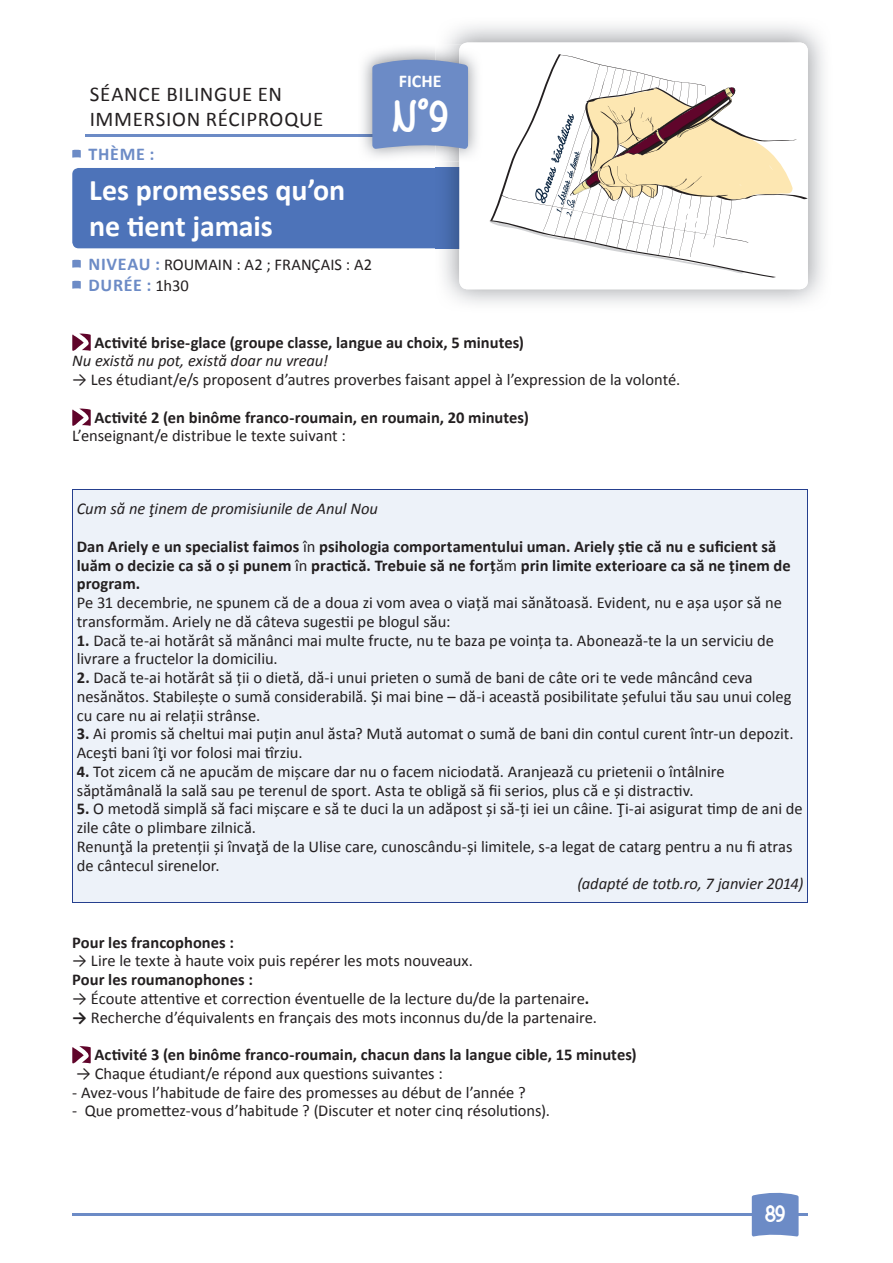
<style>
.page{position:relative;width:893px;height:1263px;background:#fff}
.page>*{position:absolute;margin:0;border:0;box-sizing:border-box;transform-origin:0 0}
.t1{font:45px "Mf Be Yourself";color:#fff}
.t2{font:700 30px/36px "Calibri";letter-spacing:-.005em;color:#fff}
.t3{font:24px "Mf Be Yourself";color:#fff}
.t4{font:21px/25.2px "Calibri";letter-spacing:.03em;color:#231f20}
.t5{font:700 18px "Calibri";letter-spacing:.035em;color:#6c8bc6}
.t6{font:700 18px "Calibri";color:#fff}
.t7{font:16.5px/18.8px "Calibri";color:#231f20}
.t8{font:700 16.5px/18.8px "Calibri";color:#231f20}
.t9{font:italic 16.5px "Calibri";letter-spacing:-.005em;color:#231f20}
.s1{font-weight:700;font-size:18px;color:#6c8bc6}
.s2{font-weight:400;font-size:16.5px;color:#231f20}
.s3{font-weight:400}
.s4{font-weight:700}
</style>
<div class="page">
<hr style="left:72px;top:1213px;width:736px;height:3px;background:#6c8bc6">
<svg style="left:752px;top:1192px;width:47px;height:44px;background:#7592c9"></svg>
<div style="left:72px;top:168px;width:411px;height:80px;background:#4d73b9;border-radius:6px"></div>
<svg style="left:72px;top:149px;width:9px;height:9px"></svg>
<svg style="left:72px;top:259px;width:9px;height:9px"></svg>
<svg style="left:72px;top:280px;width:9px;height:9px"></svg>
<svg style="left:72px;top:333px;width:19px;height:18px"></svg>
<svg style="left:72px;top:408px;width:19px;height:18px"></svg>
<div style="left:73px;top:489px;width:735px;height:413px;background:#edf2f9"></div>
<hr style="left:72px;top:489px;width:736px;height:1px;background:#253f8e">
<hr style="left:72px;top:489px;width:1px;height:413px;background:#253f8e">
<hr style="left:807px;top:489px;width:1px;height:413px;background:#253f8e">
<hr style="left:72px;top:902px;width:736px;height:1px;background:#253f8e">
<svg style="left:72px;top:1046px;width:19px;height:17px"></svg>
<img style="left:435px;top:25px;width:389px;height:279px">
<img style="left:435px;top:168px;width:24px;height:80px">
<div style="left:459px;top:43px;width:349px;height:246px;background:#fff;border-radius:9px"></div>
<svg style="left:489px;top:54px;width:319px;height:224px"></svg>
<hr style="left:85px;top:135px;width:332px;height:2px;background:#6c8bc6">
<img style="left:358px;top:45px;width:101px;height:116px">
<img style="left:459px;top:45px;width:18px;height:113px">
<img style="left:358px;top:135px;width:14px;height:2px">
<svg style="left:372px;top:57px;width:96px;height:92px;background:#7390c6"></svg>
<p class="t4" style="left:90px;top:81px;width:235px">SÉANCE BILINGUE EN<br>IMMERSION RÉCIPROQUE</p>
<p class="t5" style="left:89px;top:141px;width:67px">THÈME :</p>
<h2 class="t2" style="left:89px;top:171px;width:258px">Les promesses qu’on ne tient jamais</h2>
<p class="t7" style="left:89px;top:254px;width:285px"><span class="s1">NIVEAU :</span> ROUMAIN : A2 ; FRANÇAIS : A2</p>
<p class="t5" style="left:89px;top:272px;width:102px">DURÉE : <span class="s2">1h30</span></p>
<p class="t6" style="left:399px;top:68px;width:44px">FICHE</p>
<h1 class="t1" style="left:392px;top:86px;width:58px">N˚9</h1>
<p class="t8" style="left:94px;top:332px;width:431px">Activité brise-glace (groupe classe, langue au choix, 5 minutes)</p>
<p class="t9" style="left:72px;top:349px;width:258px">Nu există nu pot, există doar nu vreau!</p>
<p class="t7" style="left:72px;top:370px;width:609px">→ Les étudiant/e/s proposent d’autres proverbes faisant appel à l’expression de la volonté.</p>
<p class="t8" style="left:94px;top:407px;width:436px">Activité 2 (en binôme franco-roumain, en roumain, 20 minutes)</p>
<p class="t7" style="left:72px;top:426px;width:275px">L’enseignant/e distribue le texte suivant :</p>
<p class="t9" style="left:77px;top:497px;width:303px">Cum să ne ţinem de promisiunile de Anul Nou</p>
<p class="t8" style="left:77px;top:536px;width:715px">Dan Ariely e un specialist faimos <span class="s3">în</span> psihologia comportamentului uman. Ariely știe că nu e suficient să luăm o decizie ca să o și punem <span class="s3">în</span> practică. Trebuie să ne forț<span class="s3">ăm</span> prin limite exterioare ca să ne ținem de program.</p>
<p class="t7" style="left:77px;top:593px;width:707px">Pe 31 decembrie, ne spunem că de a doua zi vom avea o viaţă mai sănătoasă. Evident, nu e așa ușor să ne transformăm. Ariely ne dă câteva sugestii pe blogul său:</p>
<p class="t7" style="left:77px;top:630px;width:699px"><span class="s4">1.</span> Dacă te-ai hotărât să mănânci mai multe fructe, nu te baza pe voinţa ta. Abonează-te la un serviciu de livrare a fructelor la domiciliu.</p>
<p class="t7" style="left:77px;top:668px;width:716px"><span class="s4">2.</span> Dacă te-ai hotărât să ţii o dietă, dă-i unui prieten o sumă de bani de câte ori te vede mâncând ceva nesănătos. Stabilește o sumă considerabilă. Și mai bine – dă-i această posibilitate șefului tău sau unui coleg cu care nu ai relaţii strânse.</p>
<p class="t7" style="left:77px;top:724px;width:718px"><span class="s4">3.</span> Ai promis să cheltui mai puţin anul ăsta? Mută automat o sumă de bani din contul curent într-un depozit.<br>Aceşti bani îţi vor folosi mai tîrziu.</p>
<p class="t7" style="left:77px;top:762px;width:650px"><span class="s4">4.</span> Tot zicem că ne apucăm de mișcare dar nu o facem niciodată. Aranjează cu prietenii o întâlnire săptămânală la sală sau pe terenul de sport. Asta te obligă să fii serios, plus că e și distractiv.</p>
<p class="t7" style="left:77px;top:799px;width:727px"><span class="s4">5.</span> O metodă simplă să faci mișcare e să te duci la un adăpost și să-ţi iei un câine. Ţi-ai asigurat timp de ani de zile câte o plimbare zilnică.<br>Renunţă la pretenţii și învaţă de la Ulise care, cunoscându-și limitele, s-a legat de catarg pentru a nu fi atras de cântecul sirenelor.</p>
<p class="t9" style="left:577px;top:872px;width:228px">(adapté de totb.ro, 7 janvier 2014)</p>
<p class="t8" style="left:72px;top:932px;width:163px">Pour les francophones :</p>
<p class="t7" style="left:72px;top:951px;width:402px">→ Lire le texte à haute voix puis repérer les mots nouveaux.</p>
<p class="t8" style="left:72px;top:970px;width:182px">Pour les roumanophones :</p>
<p class="t7" style="left:72px;top:988px;width:518px">→ Écoute attentive et correction éventuelle de la lecture du/de la partenaire<span class="s4">.</span></p>
<p class="t7" style="left:72px;top:1007px;width:526px"><span class="s4">→</span> Recherche d’équivalents en français des mots inconnus du/de la partenaire.</p>
<p class="t8" style="left:94px;top:1045px;width:544px">Activité 3 (en binôme franco-roumain, chacun dans la langue cible, 15 minutes)</p>
<p class="t7" style="left:76px;top:1063px;width:368px">→ Chaque étudiant/e répond aux questions suivantes :</p>
<p class="t7" style="left:72px;top:1082px;width:455px">- Avez-vous l’habitude de faire des promesses au début de l’année ?</p>
<p class="t7" style="left:72px;top:1101px;width:479px">- Que promettez-vous d’habitude ? (Discuter et noter cinq résolutions).</p>
<h3 class="t3" style="left:765px;top:1198px;width:22px">89</h3>
</div>
